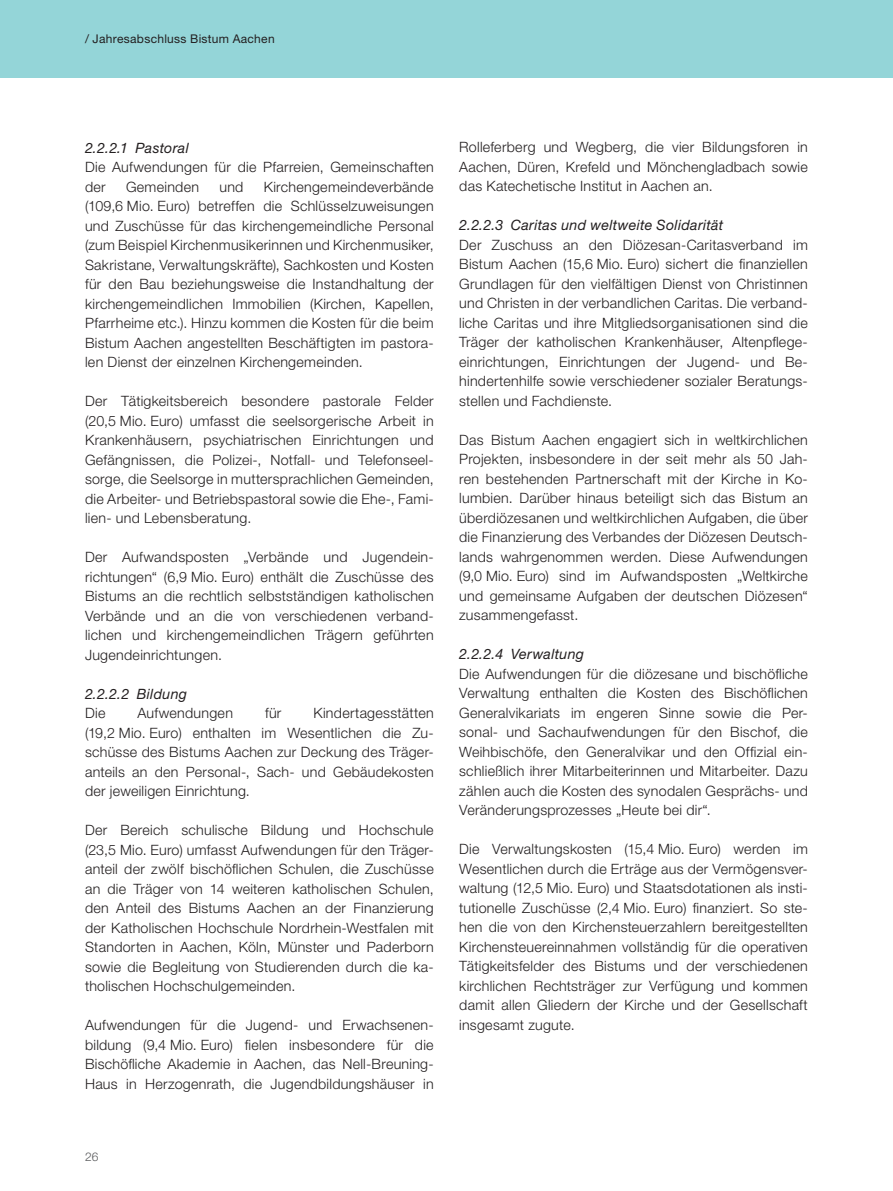
<style>
.page{position:relative;width:893px;height:1191px;background:#fff}
.page>*{position:absolute;margin:0;border:0;box-sizing:border-box;transform-origin:0 0}
.t1{font:300 14.25px/19.5px "Helvetica Neue LT Std";letter-spacing:.02em;color:#231f20;text-align:justify}
.t2{font:italic 14.25px "Helvetica Neue LT Std";letter-spacing:.02em;color:#231f20}
.t3{font:12px "Helvetica Neue LT Std";letter-spacing:.025em;color:#231f20}
.t4{font:300 12px "Helvetica Neue LT Std";color:#57585a}
</style>
<div class="page">
<div style="left:0;top:0;width:893px;height:78px;background:#94d5d8"></div>
<p class="t3" style="left:85px;top:31px;width:191px">/ Jahresabschluss Bistum Aachen</p>
<p class="t2" style="left:85px;top:139px;width:105px">2.2.2.1 Pastoral</p>
<p class="t1" style="left:85px;top:157px;width:350px">Die Aufwendungen für die Pfarreien, Gemeinschaften der</p>
<p class="t1" style="left:126px;top:176px;width:75px">Gemeinden</p>
<p class="t1" style="left:219px;top:176px;width:26px">und</p>
<p class="t1" style="left:85px;top:176px;width:350px;text-indent:179px">Kirchengemeindeverbände (109,6 Mio. Euro) betreffen die Schlüsselzuweisungen und Zuschüsse für das kirchengemeindliche Personal (zum Beispiel Kirchenmusikerinnen und Kirchenmusiker, Sakristane, Verwaltungskräfte), Sachkosten und Kosten für den Bau beziehungsweise die Instandhaltung der kirchengemeindlichen Immobilien (Kirchen, Kapellen, Pfarrheime etc.). Hinzu kommen die Kosten für die beim Bistum Aachen angestellten Beschäftigten im pastora&shy;len Dienst der einzelnen Kirchengemeinden.</p>
<p class="t1" style="left:85px;top:391px;width:350px">Der Tätigkeitsbereich besondere pastorale Felder (20,5 Mio. Euro) umfasst die seelsorgerische Arbeit in Krankenhäusern, psychiatrischen Einrichtungen und Gefängnissen, die Polizei-, Notfall- und Telefonseel&shy;sorge, die Seelsorge in muttersprachlichen Gemeinden, die Arbeiter- und Betriebspastoral sowie die Ehe-, Fami&shy;lien- und Lebensberatung.</p>
<p class="t1" style="left:85px;top:547px;width:350px">Der Aufwandsposten „Verbände und Jugendein&shy;richtungen“ (6,9 Mio. Euro) enthält die Zuschüsse des Bistums an die rechtlich selbstständigen katholischen Verbände und an die von verschiedenen verband&shy;lichen und kirchengemeindlichen Trägern geführten Jugendeinrichtungen.</p>
<p class="t2" style="left:85px;top:685px;width:103px">2.2.2.2 Bildung</p>
<p class="t1" style="left:85px;top:703px;width:22px">Die</p>
<p class="t1" style="left:137px;top:703px;width:97px">Aufwendungen</p>
<p class="t1" style="left:265px;top:703px;width:18px">für</p>
<p class="t1" style="left:85px;top:703px;width:350px;text-indent:228px">Kindertagesstätten (19,2 Mio. Euro) enthalten im Wesentlichen die Zu&shy;schüsse des Bistums Aachen zur Deckung des Träger&shy;anteils an den Personal-, Sach- und Gebäudekosten der jeweiligen Einrichtung.</p>
<p class="t1" style="left:85px;top:820px;width:350px">Der Bereich schulische Bildung und Hochschule (23,5 Mio. Euro) umfasst Aufwendungen für den Träger&shy;anteil der zwölf bischöflichen Schulen, die Zuschüsse an die Träger von 14 weiteren katholischen Schulen, den Anteil des Bistums Aachen an der Finanzierung der Katholischen Hochschule Nordrhein-Westfalen mit Standorten in Aachen, Köln, Münster und Paderborn sowie die Begleitung von Studierenden durch die ka&shy;tholischen Hochschulgemeinden.</p>
<p class="t1" style="left:85px;top:1015px;width:350px">Aufwendungen für die Jugend- und Erwachsenen&shy;bildung (9,4 Mio. Euro) fielen insbesondere für die Bischöfliche Akademie in Aachen, das Nell-Breuning-Haus in Herzogenrath, die Jugendbildungshäuser in</p>
<p class="t4" style="left:85px;top:1149px;width:15px">26</p>
<p class="t1" style="left:459px;top:137px;width:350px">Rolleferberg und Wegberg, die vier Bildungsforen in Aachen, Düren, Krefeld und Mönchengladbach sowie das Katechetische Institut in Aachen an.</p>
<p class="t2" style="left:459px;top:217px;width:266px">2.2.2.3 Caritas und weltweite Solidarität</p>
<p class="t1" style="left:459px;top:235px;width:350px">Der Zuschuss an den Diözesan-Caritasverband im Bistum Aachen (15,6 Mio. Euro) sichert die finanziellen Grundlagen für den vielfältigen Dienst von Christinnen und Christen in der verbandlichen Caritas. Die verband&shy;liche Caritas und ihre Mitgliedsorganisationen sind die Träger der katholischen Krankenhäuser, Altenpflege&shy;einrichtungen, Einrichtungen der Jugend- und Be&shy;hindertenhilfe sowie verschiedener sozialer Beratungs&shy;stellen und Fachdienste.</p>
<p class="t1" style="left:459px;top:430px;width:350px">Das Bistum Aachen engagiert sich in weltkirchlichen Projekten, insbesondere in der seit mehr als 50 Jah&shy;ren bestehenden Partnerschaft mit der Kirche in Ko&shy;lumbien. Darüber hinaus beteiligt sich das Bistum an überdiözesanen und weltkirchlichen Aufgaben, die über die Finanzierung des Verbandes der Diözesen Deutsch&shy;lands wahrgenommen werden. Diese Aufwendungen (9,0 Mio. Euro) sind im Aufwandsposten „Weltkirche und gemeinsame Aufgaben der deutschen Diözesen“ zusammengefasst.</p>
<p class="t2" style="left:459px;top:646px;width:126px">2.2.2.4 Verwaltung</p>
<p class="t1" style="left:459px;top:664px;width:350px">Die Aufwendungen für die diözesane und bischöfliche Verwaltung enthalten die Kosten des Bischöflichen Generalvikariats im engeren Sinne sowie die Per&shy;sonal- und Sachaufwendungen für den Bischof, die Weihbischöfe, den Generalvikar und den Offizial ein&shy;schließlich ihrer Mitarbeiterinnen und Mitarbeiter. Dazu zählen auch die Kosten des synodalen Gesprächs- und Veränderungsprozesses „Heute bei dir“.</p>
<p class="t1" style="left:459px;top:839px;width:350px">Die Verwaltungskosten (15,4 Mio. Euro) werden im Wesentlichen durch die Erträge aus der Vermögensver&shy;waltung (12,5 Mio. Euro) und Staatsdotationen als insti&shy;tutionelle Zuschüsse (2,4 Mio. Euro) finanziert. So ste&shy;hen die von den Kirchensteuerzahlern bereitgestellten Kirchensteuereinnahmen vollständig für die operativen Tätigkeitsfelder des Bistums und der verschiedenen kirchlichen Rechtsträger zur Verfügung und kommen damit allen Gliedern der Kirche und der Gesellschaft insgesamt zugute.</p>
</div>
